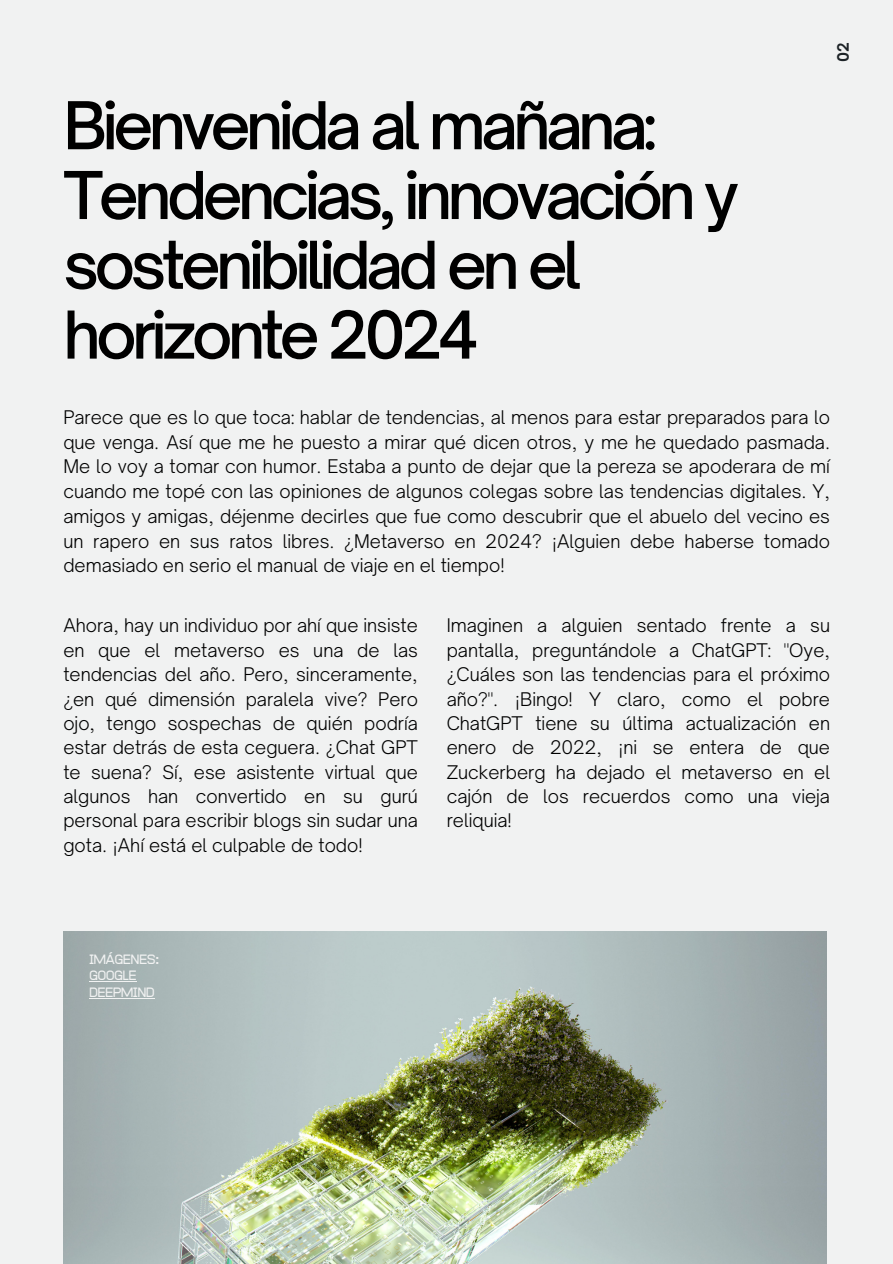
<style>
.page{position:relative;width:893px;height:1264px;background:#fff}
.page>*{position:absolute;margin:0;border:0;box-sizing:border-box;transform-origin:0 0}
.t1{font:500 63px/69.8px "Open Sauce One";letter-spacing:-.07em;color:#000}
.t2{font:300 18px/24.5px "Open Sauce One";color:#000;text-align:justify}
.t3{font:700 15px "Open Sauce One";color:#1d2327}
.t4{font:500 11.1px/16.6px "ADA Hybrid";color:#f1f2f2}
</style>
<div class="page">
<div style="left:0;top:0;width:892px;height:1263px;background:#f1f2f2"></div>
<img style="left:63px;top:931px;width:763px;height:332px">
<hr style="left:89px;top:981px;width:48px;height:1px;background:#f1f2f2">
<hr style="left:89px;top:997px;width:66px;height:1px;background:#f1f2f2">
<p class="t1" style="left:63px;top:90px;width:677px">Bienvenida al mañana:<br>Tendencias, innovación y sostenibilidad en el horizonte 2024</p>
<p class="t3" style="left:833px;top:62px;width:21px;rotate:-90deg">02</p>
<p class="t2" style="left:63px;top:404px;width:768px">Parece que es lo que toca: hablar de tendencias, al menos para estar preparados para lo que venga. Así que me he puesto a mirar qué dicen otros, y me he quedado pasmada.<br>Me lo voy a tomar con humor. Estaba a punto de dejar que la pereza se apoderara de mí cuando me topé con las opiniones de algunos colegas sobre las tendencias digitales. Y, amigos y amigas, déjenme decirles que fue como descubrir que el abuelo del vecino es un rapero en sus ratos libres. ¿Metaverso en 2024? ¡Alguien debe haberse tomado demasiado en serio el manual de viaje en el tiempo!</p>
<p class="t2" style="left:63px;top:613px;width:356px">Ahora, hay un individuo por ahí que insiste en que el metaverso es una de las tendencias del año. Pero, sinceramente, ¿en qué dimensión paralela vive? Pero ojo, tengo sospechas de quién podría estar detrás de esta ceguera. ¿Chat GPT te suena? Sí, ese asistente virtual que algunos han convertido en su gurú personal para escribir blogs sin sudar una gota. ¡Ahí está el culpable de todo!</p>
<p class="t2" style="left:446px;top:613px;width:385px">Imaginen a alguien sentado frente a su pantalla, preguntándole a ChatGPT: "Oye, ¿Cuáles son las tendencias para el próximo año?". ¡Bingo! Y claro, como el pobre ChatGPT tiene su última actualización en enero de 2022, ¡ni se entera de que Zuckerberg ha dejado el metaverso en el cajón de los recuerdos como una vieja reliquia!</p>
<p class="t4" style="left:89px;top:951px;width:71px">IMÁGENES:<br>GOOGLE<br>DEEPMIND</p>
</div>
